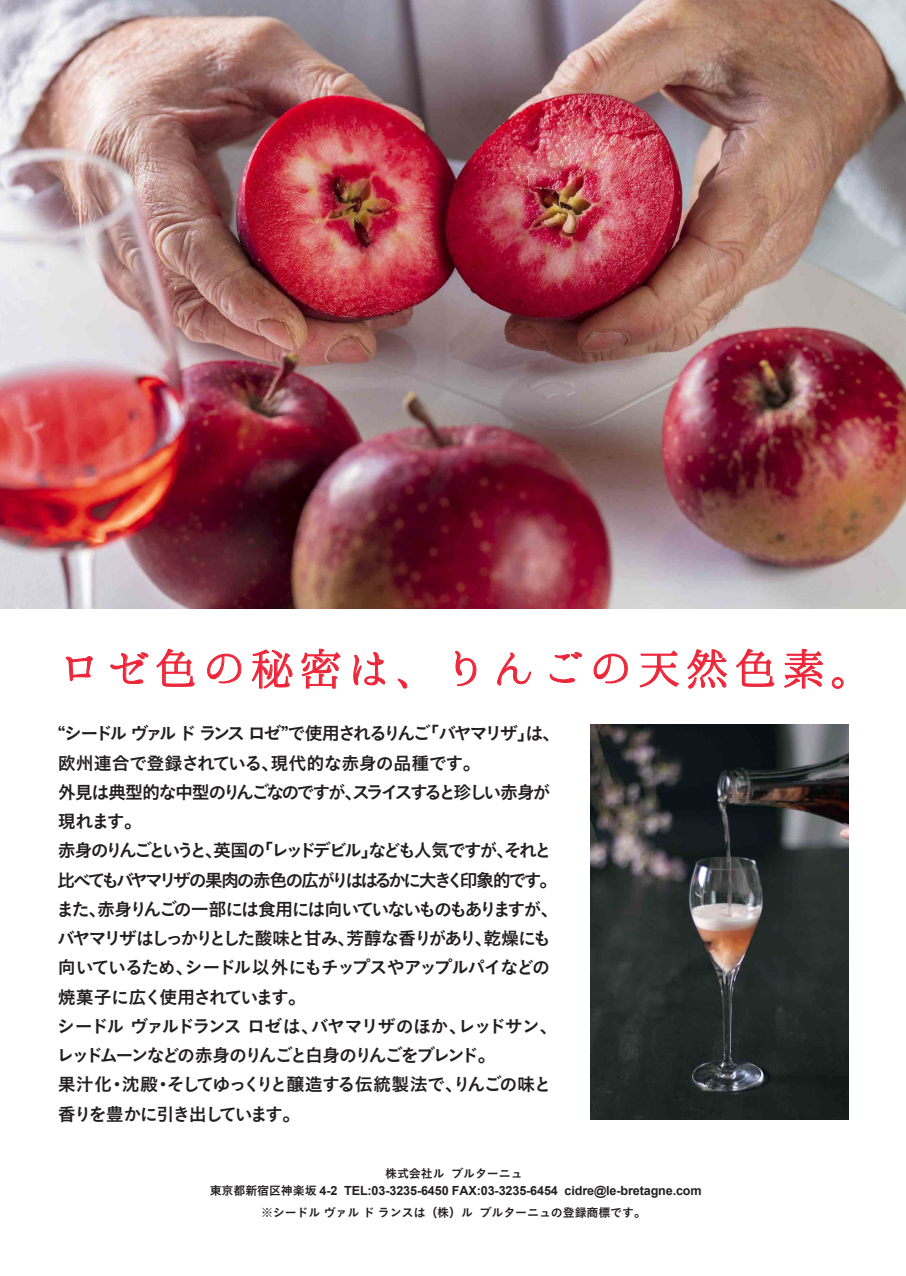
<style>
.page{position:relative;width:906px;height:1276px;background:#fff}
.page>*{position:absolute;margin:0;border:0;box-sizing:border-box;transform-origin:0 0}
.t1{font:48px "Hannari Mincho";letter-spacing:.005em;color:#ed2538}
.t2{font:18px/29.2px "Koburina Go Std W6";letter-spacing:-.115em;color:#231f20}
.t3{font:700 12.6px "Arial";letter-spacing:-.01em;color:#231f20}
.t4{font:12px "Koburina Go Std W6";letter-spacing:-.01em;color:#231f20}
.s1{font-family:"Koburina Go Std W6";font-weight:400;font-size:12px}
</style>
<div class="page">
<img style="left:0;top:0;width:906px;height:608px">
<svg style="left:66px;top:656px;width:27px;height:25px"></svg>
<svg style="left:111px;top:652px;width:37px;height:32px"></svg>
<svg style="left:156px;top:648px;width:39px;height:39px"></svg>
<svg style="left:207px;top:653px;width:34px;height:30px"></svg>
<svg style="left:251px;top:649px;width:42px;height:40px"></svg>
<svg style="left:301px;top:648px;width:40px;height:41px"></svg>
<svg style="left:353px;top:652px;width:32px;height:34px"></svg>
<svg style="left:397px;top:678px;width:10px;height:11px"></svg>
<svg style="left:455px;top:651px;width:22px;height:34px"></svg>
<svg style="left:497px;top:652px;width:34px;height:34px"></svg>
<svg style="left:549px;top:652px;width:33px;height:31px"></svg>
<svg style="left:594px;top:653px;width:34px;height:30px"></svg>
<svg style="left:639px;top:650px;width:41px;height:38px"></svg>
<svg style="left:687px;top:649px;width:41px;height:40px"></svg>
<svg style="left:736px;top:648px;width:38px;height:39px"></svg>
<svg style="left:784px;top:648px;width:39px;height:41px"></svg>
<svg style="left:831px;top:677px;width:13px;height:12px"></svg>
<img style="left:590px;top:724px;width:258px;height:395px">
<h1 class="t1" style="left:58px;top:643px;width:822px">ロゼ色の秘密は、りんごの天然色素。</h1>
<p class="t2" style="left:56px;top:719px;width:506px">“シードルヴァルドランスロゼ”で使用されるりんご「バヤマリザ」は、欧州連合で登録されている、現代的な赤身の品種です。<br>外見は典型的な中型のりんごなのですが、スライスすると珍しい赤身が現れます。<br>赤身のりんごというと、英国の「レッドデビル」なども人気ですが、それと比べてもバヤマリザの果肉の赤色の広がりははるかに大きく印象的です。また、赤身りんごの一部には食用には向いていないものもありますが、バヤマリザはしっかりとした酸味と甘み、芳醇な香りがあり、乾燥にも向いているため、シードル以外にもチップスやアップルパイなどの焼菓子に広く使用されています。<br>シードルヴァルドランスロゼは、バヤマリザのほか、レッドサン、レッドムーンなどの赤身のりんごと白身のりんごをブレンド。<br>果汁化・沈殿・そしてゆっくりと醸造する伝統製法で、りんごの味と香りを豊かに引き出しています。</p>
<p class="t4" style="left:385px;top:1164px;width:139px">株式会社ル ブルターニュ</p>
<p class="t3" style="left:210px;top:1182px;width:493px"><span class="s1">東京都新宿区神楽坂</span> 4-2 TEL:03-3235-6450 FAX:03-3235-6454 cidre@le-bretagne.com</p>
<p class="t4" style="left:261px;top:1203px;width:386px">※シードルヴァルドランスは（株）ル ブルターニュの登録商標です。</p>
</div>
